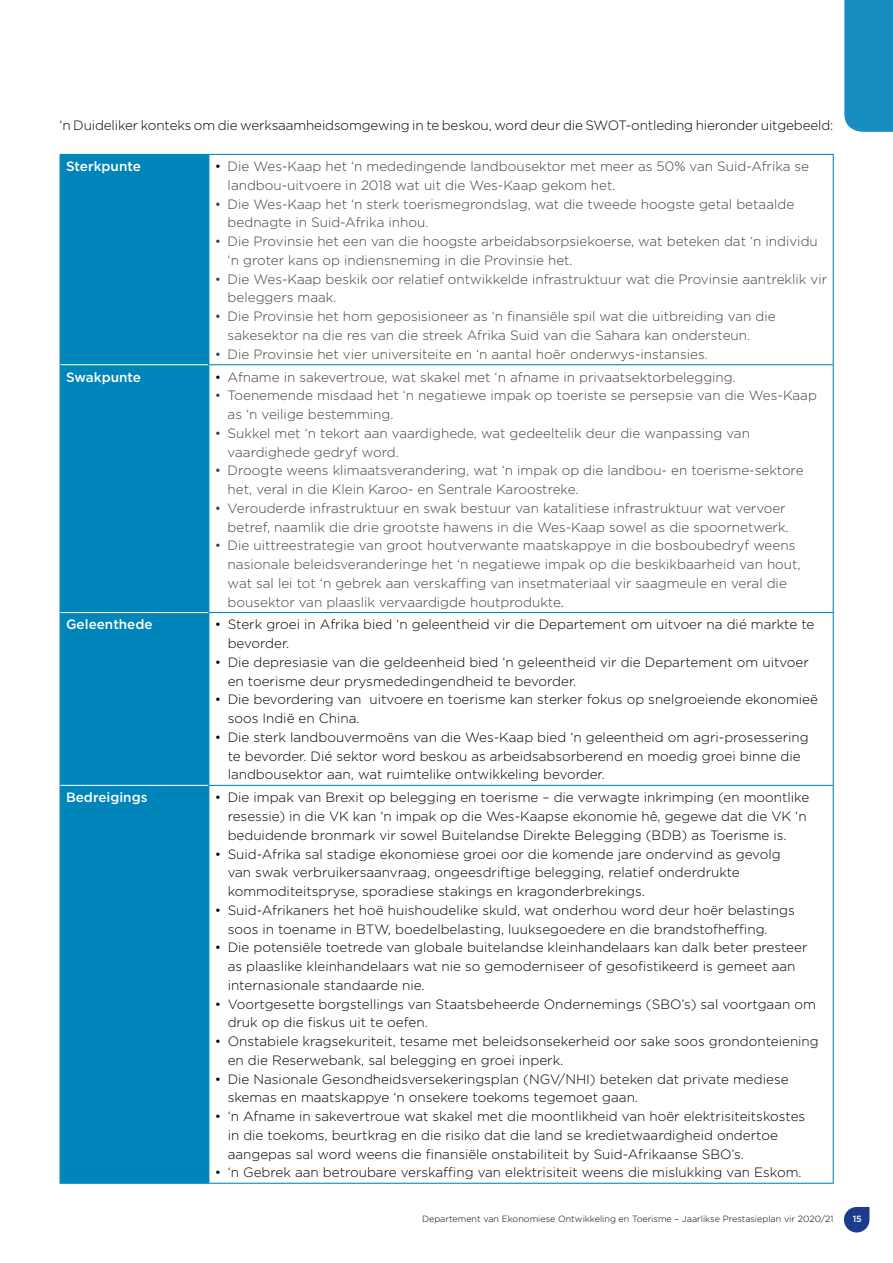
<style>
.page{position:relative;width:893px;height:1263px;background:#fff}
.page>*{position:absolute;margin:0;border:0;box-sizing:border-box;transform-origin:0 0}
.t1{font:300 13.5px/18.8px "Gotham";color:#000}
.t2{font:300 13.5px/18.8px "Gotham";color:#414042}
.t3{font:500 13.5px "Gotham";color:#fff}
.t4{font:300 9px "Gotham";color:#000}
.t5{font:500 9px "Gotham";color:#fff}
.s1{color:#000}
</style>
<div class="page">
<svg style="left:844px;top:1207px;width:25px;height:25px"></svg>
<div style="left:844px;top:0;width:49px;height:132px;background:#178dc0"></div>
<div style="left:61px;top:155px;width:147px;height:1028px;background:#0085ba"></div>
<hr style="left:60px;top:154px;width:149px;height:1px;background:#0085ba">
<hr style="left:60px;top:155px;width:1px;height:210px;background:#0085ba">
<hr style="left:60px;top:365px;width:1px;height:247px;background:#0085ba">
<hr style="left:208px;top:365px;width:1px;height:247px;background:#0085ba">
<hr style="left:833px;top:365px;width:1px;height:247px;background:#0085ba">
<hr style="left:60px;top:612px;width:1px;height:173px;background:#0085ba">
<hr style="left:208px;top:612px;width:626px;height:1px;background:#0085ba">
<hr style="left:208px;top:613px;width:1px;height:172px;background:#0085ba">
<hr style="left:833px;top:613px;width:1px;height:172px;background:#0085ba">
<hr style="left:60px;top:785px;width:1px;height:398px;background:#0085ba">
<hr style="left:208px;top:785px;width:626px;height:1px;background:#0085ba">
<hr style="left:208px;top:786px;width:1px;height:397px;background:#0085ba">
<hr style="left:833px;top:786px;width:1px;height:397px;background:#0085ba">
<hr style="left:60px;top:1183px;width:149px;height:1px;background:#0085ba">
<hr style="left:209px;top:1183px;width:625px;height:1px;background:#0085ba">
<hr style="left:61px;top:364px;width:147px;height:1px;background:#fff">
<hr style="left:61px;top:612px;width:147px;height:1px;background:#fff">
<hr style="left:61px;top:785px;width:147px;height:1px;background:#fff">
<hr style="left:209px;top:154px;width:625px;height:1px;background:#0085ba">
<hr style="left:208px;top:155px;width:1px;height:209px;background:#0085ba">
<hr style="left:833px;top:155px;width:1px;height:209px;background:#0085ba">
<hr style="left:208px;top:364px;width:626px;height:1px;background:#0085ba">
<p class="t1" style="left:60px;top:115px;width:775px">‘n Duideliker konteks om die werksaamheidsomgewing in te beskou, word deur die SWOT-ontleding hieronder uitgebeeld:</p>
<p class="t3" style="left:66px;top:158px;width:76px">Sterkpunte</p>
<p class="t2" style="left:228px;top:157px;width:583px;text-indent:-13px"><span class="s1">•</span> Die Wes-Kaap het ‘n mededingende landbousektor met meer as 50% van Suid-Afrika se landbou-uitvoere in 2018 wat uit die Wes-Kaap gekom het.</p>
<p class="t2" style="left:228px;top:194px;width:568px;text-indent:-13px">• Die Wes-Kaap het ‘n sterk toerismegrondslag, wat die tweede hoogste getal betaalde bednagte in Suid-Afrika inhou.</p>
<p class="t2" style="left:228px;top:232px;width:592px;text-indent:-13px">• Die Provinsie het een van die hoogste arbeidabsorpsiekoerse, wat beteken dat ‘n individu ‘n groter kans op indiensneming in die Provinsie het.</p>
<p class="t2" style="left:228px;top:269px;width:601px;text-indent:-13px">• Die Wes-Kaap beskik oor relatief ontwikkelde infrastruktuur wat die Provinsie aantreklik vir beleggers maak.</p>
<p class="t2" style="left:228px;top:307px;width:549px;text-indent:-13px">• Die Provinsie het hom geposisioneer as ‘n finansiële spil wat die uitbreiding van die sakesektor na die res van die streek Afrika Suid van die Sahara kan ondersteun.</p>
<p class="t2" style="left:215px;top:344px;width:494px">• Die Provinsie het vier universiteite en ‘n aantal hoër onderwys-instansies.</p>
<p class="t3" style="left:66px;top:368px;width:76px">Swakpunte</p>
<p class="t2" style="left:215px;top:367px;width:523px"><span class="s1">•</span> Afname in sakevertroue, wat skakel met ‘n afname in privaatsektorbelegging.</p>
<p class="t2" style="left:228px;top:386px;width:591px;text-indent:-13px">• Toenemende misdaad het ‘n negatiewe impak op toeriste se persepsie van die Wes-Kaap as ‘n veilige bestemming.</p>
<p class="t2" style="left:228px;top:423px;width:524px;text-indent:-13px">• Sukkel met ‘n tekort aan vaardighede, wat gedeeltelik deur die wanpassing van vaardighede gedryf word.</p>
<p class="t2" style="left:228px;top:461px;width:577px;text-indent:-13px">• Droogte weens klimaatsverandering, wat ‘n impak op die landbou- en toerisme-sektore het, veral in die Klein Karoo- en Sentrale Karoostreke.</p>
<p class="t2" style="left:215px;top:498px;width:575px;text-align:right">• Verouderde infrastruktuur en swak bestuur van katalitiese infrastruktuur wat vervoer betref, naamlik die drie grootste hawens in die Wes-Kaap sowel as die spoornetwerk.</p>
<p class="t2" style="left:228px;top:536px;width:575px;text-indent:-13px">• Die uittreestrategie van groot houtverwante maatskappye in die bosboubedryf weens nasionale beleidsveranderinge het ‘n negatiewe impak op die beskikbaarheid van hout, wat sal lei tot ‘n gebrek aan verskaffing van insetmateriaal vir saagmeule en veral die bousektor van plaaslik vervaardigde houtprodukte<span class="s1">.</span></p>
<p class="t3" style="left:66px;top:616px;width:88px">Geleenthede</p>
<p class="t1" style="left:228px;top:615px;width:588px;text-indent:-13px">• Sterk groei in Afrika bied ‘n geleentheid vir die Departement om uitvoer na dié markte te bevorder.</p>
<p class="t1" style="left:228px;top:652px;width:583px;text-indent:-13px">• Die depresiasie van die geldeenheid bied ‘n geleentheid vir die Departement om uitvoer en toerisme deur prysmededingendheid te bevorder.</p>
<p class="t1" style="left:228px;top:690px;width:592px;text-indent:-13px">• Die bevordering van uitvoere en toerisme kan sterker fokus op snelgroeiende ekonomieë soos Indië en China.</p>
<p class="t1" style="left:228px;top:727px;width:582px;text-indent:-13px">• Die sterk landbouvermoëns van die Wes-Kaap bied ‘n geleentheid om agri-prosessering te bevorder. Dié sektor word beskou as arbeidsabsorberend en moedig groei binne die landbousektor aan, wat ruimtelike ontwikkeling bevorder.</p>
<p class="t3" style="left:66px;top:789px;width:83px">Bedreigings</p>
<p class="t1" style="left:228px;top:788px;width:583px;text-indent:-13px">• Die impak van Brexit op belegging en toerisme – die verwagte inkrimping (en moontlike resessie) in die VK kan ‘n impak op die Wes-Kaapse ekonomie hê, gegewe dat die VK ‘n beduidende bronmark vir sowel Buitelandse Direkte Belegging (BDB) as Toerisme is.</p>
<p class="t1" style="left:228px;top:844px;width:554px;text-indent:-13px">• Suid-Afrika sal stadige ekonomiese groei oor die komende jare ondervind as gevolg van swak verbruikersaanvraag, ongeesdriftige belegging, relatief onderdrukte kommoditeitspryse, sporadiese stakings en kragonderbrekings.</p>
<p class="t1" style="left:228px;top:900px;width:569px;text-indent:-13px">• Suid-Afrikaners het hoë huishoudelike skuld, wat onderhou word deur hoër belastings soos in toename in BTW, boedelbelasting, luuksegoedere en die brandstofheffing.</p>
<p class="t1" style="left:228px;top:938px;width:581px;text-indent:-13px">• Die potensiële toetrede van globale buitelandse kleinhandelaars kan dalk beter presteer as plaaslike kleinhandelaars wat nie so gemoderniseer of gesofistikeerd is gemeet aan internasionale standaarde nie.</p>
<p class="t1" style="left:228px;top:994px;width:590px;text-indent:-13px">• Voortgesette borgstellings van Staatsbeheerde Ondernemings (SBO’s) sal voortgaan om druk op die fiskus uit te oefen.</p>
<p class="t1" style="left:228px;top:1031px;width:593px;text-indent:-13px">• Onstabiele kragsekuriteit, tesame met beleidsonsekerheid oor sake soos grondonteiening en die Reserwebank, sal belegging en groei inperk.</p>
<p class="t1" style="left:228px;top:1069px;width:562px;text-indent:-13px">• Die Nasionale Gesondheidsversekeringsplan (NGV/NHI) beteken dat private mediese skemas en maatskappye ‘n onsekere toekoms tegemoet gaan.</p>
<p class="t1" style="left:228px;top:1106px;width:579px;text-indent:-13px">• ‘n Afname in sakevertroue wat skakel met die moontlikheid van hoër elektrisiteitskostes in die toekoms, beurtkrag en die risiko dat die land se kredietwaardigheid ondertoe aangepas sal word weens die finansiële onstabiliteit by Suid-Afrikaanse SBO’s.</p>
<p class="t1" style="left:215px;top:1163px;width:588px">• ‘n Gebrek aan betroubare verskaffing van elektrisiteit weens die mislukking van Eskom.</p>
<p class="t4" style="left:422px;top:1213px;width:413px">Departement van Ekonomiese Ontwikkeling en Toerisme – Jaarlikse Prestasieplan vir 2020/21</p>
<p class="t5" style="left:853px;top:1213px;width:11px">15</p>
</div>
